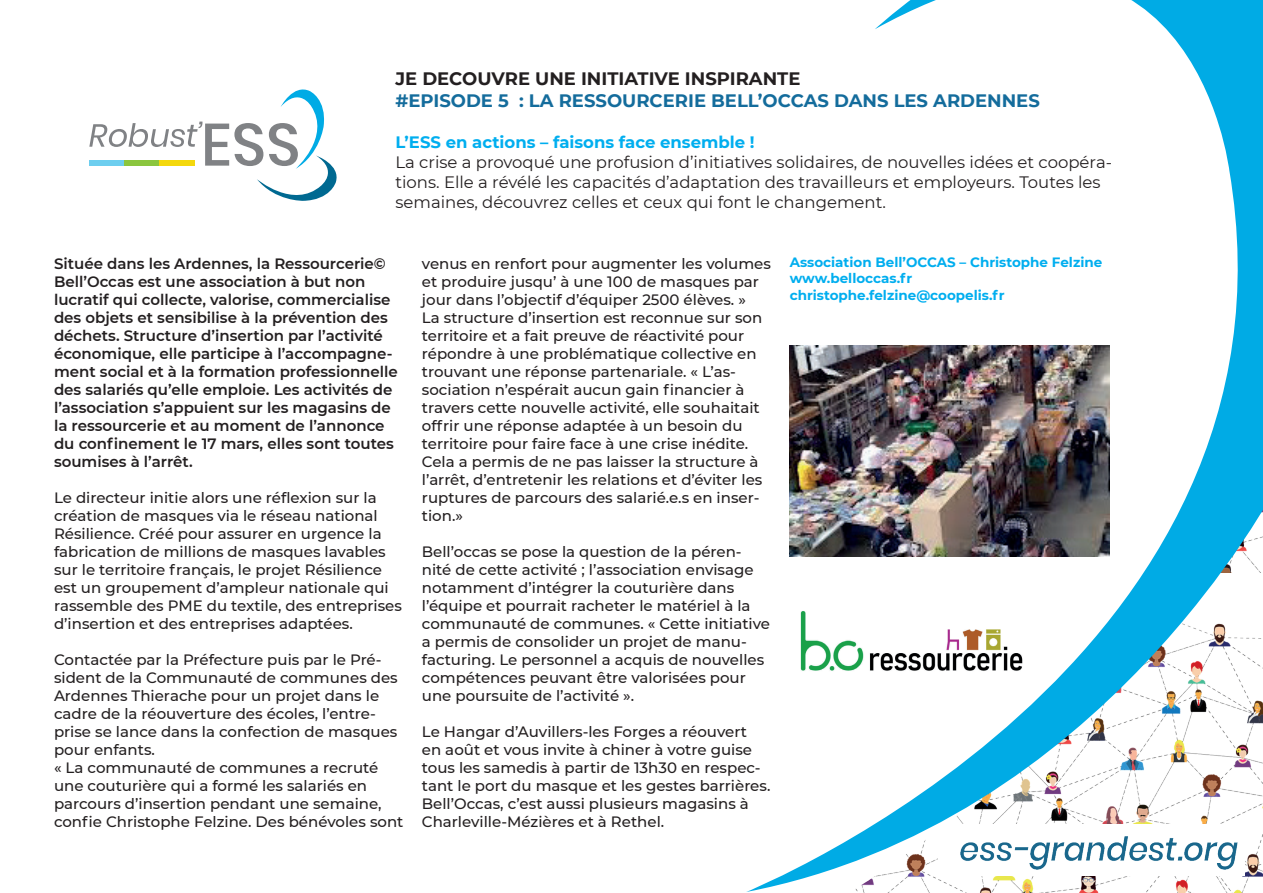
<style>
.page{position:relative;width:1263px;height:893px;background:#fff}
.page>*{position:absolute;margin:0;border:0;box-sizing:border-box;transform-origin:0 0}
.t1{font:700 18px "Montserrat";color:#146c9c}
.t2{font:700 18px "Montserrat";color:#231f20}
.t3{font:16.5px/19.8px "Montserrat";color:#231f20}
.t4{font:700 16.5px "Montserrat";color:#00aeef}
.t5{font:500 15px/18px "Montserrat";color:#231f20}
.t6{font:600 15px/18px "Montserrat";color:#231f20}
.t7{font:700 13.5px/16.2px "Montserrat";color:#00aeef}
</style>
<div class="page">
<svg style="left:89px;top:89px;width:248px;height:112px"></svg>
<svg style="left:746px;top:0;width:517px;height:892px"></svg>
<img style="left:938px;top:825px;width:307px;height:51px">
<img style="left:960px;top:837px;width:277px;height:33px">
<img style="left:790px;top:345px;width:320px;height:212px">
<img style="left:790px;top:599px;width:244px;height:82px">
<p class="t2" style="left:395px;top:66px;width:406px">JE DECOUVRE UNE INITIATIVE INSPIRANTE</p>
<p class="t1" style="left:395px;top:88px;width:646px">#EPISODE 5 : LA RESSOURCERIE BELL’OCCAS DANS LES ARDENNES</p>
<p class="t4" style="left:395px;top:131px;width:361px">L’ESS en actions – faisons face ensemble !</p>
<p class="t3" style="left:395px;top:152px;width:718px">La crise a provoqué une profusion d’initiatives solidaires, de nouvelles idées et coopéra&shy;tions. Elle a révélé les capacités d’adaptation des travailleurs et employeurs. Toutes les semaines, découvrez celles et ceux qui font le changement.</p>
<p class="t6" style="left:54px;top:254px;width:345px">Située dans les Ardennes, la Ressourcerie© Bell’Occas est une association à but non lucratif qui collecte, valorise, commercialise des objets et sensibilise à la prévention des déchets. Structure d’insertion par l’activité économique, elle participe à l’accompagne&shy;ment social et à la formation professionnelle des salariés qu’elle emploie. Les activités de l’association s’appuient sur les magasins de la ressourcerie et au moment de l’annonce du confinement le 17 mars, elles sont toutes soumises à l’arrêt.</p>
<p class="t5" style="left:54px;top:488px;width:349px">Le directeur initie alors une réflexion sur la création de masques via le réseau national Résilience. Créé pour assurer en urgence la fabrication de millions de masques lavables sur le territoire français, le projet Résilience est un groupement d’ampleur nationale qui rassemble des PME du textile, des entreprises d’insertion et des entreprises adaptées.</p>
<p class="t5" style="left:54px;top:650px;width:351px">Contactée par la Préfecture puis par le Pré&shy;sident de la Communauté de communes des Ardennes Thierache pour un projet dans le cadre de la réouverture des écoles, l’entre&shy;prise se lance dans la confection de masques pour enfants.<br>« La communauté de communes a recruté une couturière qui a formé les salariés en parcours d’insertion pendant une semaine, confie Christophe Felzine. Des bénévoles sont</p>
<p class="t5" style="left:422px;top:254px;width:351px">venus en renfort pour augmenter les volumes et produire jusqu’ à une 100 de masques par jour dans l’objectif d’équiper 2500 élèves. »<br>La structure d’insertion est reconnue sur son territoire et a fait preuve de réactivité pour répondre à une problématique collective en trouvant une réponse partenariale. « L’as&shy;sociation n’espérait aucun gain financier à travers cette nouvelle activité, elle souhaitait offrir une réponse adaptée à un besoin du territoire pour faire face à une crise inédite.<br>Cela a permis de ne pas laisser la structure à l’arrêt, d’entretenir les relations et d’éviter les ruptures de parcours des salarié.e.s en inser&shy;tion.»</p>
<p class="t5" style="left:422px;top:542px;width:350px">Bell’occas se pose la question de la péren&shy;nité de cette activité ; l’association envisage notamment d’intégrer la couturière dans l’équipe et pourrait racheter le matériel à la communauté de communes. « Cette initiative a permis de consolider un projet de manu&shy;facturing. Le personnel a acquis de nouvelles compétences peuvant être valorisées pour une poursuite de l’activité ».</p>
<p class="t5" style="left:422px;top:722px;width:350px">Le Hangar d’Auvillers-les Forges a réouvert<br>en août et vous invite à chiner à votre guise tous les samedis à partir de 13h30 en respec&shy;tant le port du masque et les gestes barrières.<br>Bell’Occas, c’est aussi plusieurs magasins à Charleville-Mézières et à Rethel.</p>
<p class="t7" style="left:790px;top:254px;width:314px">Association Bell’OCCAS – Christophe Felzine www.belloccas.fr christophe.felzine@coopelis.fr</p>
</div>
